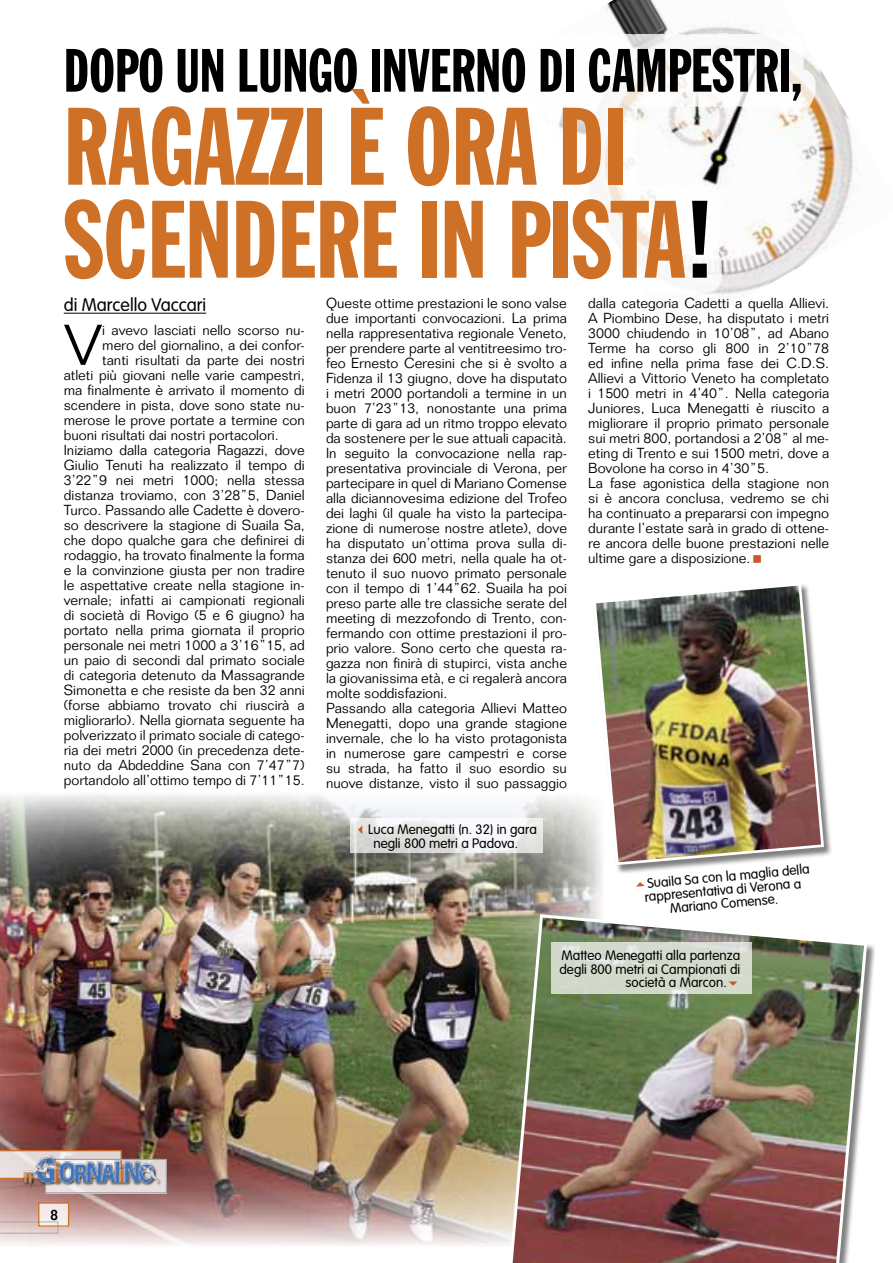
<style>
.page{position:relative;width:893px;height:1263px;background:#fff}
.page>*{position:absolute;margin:0;border:0;box-sizing:border-box;transform-origin:0 0}
.t1{font:108px/93px "Franklin Gothic Extra Cond";color:#cf7027}
.t2{font:60px "Franklin Gothic Extra Cond";color:#000}
.t3{font:300 56.25px "Folio";color:#000}
.t4{font:300 18px "VAG Rounded";color:#000}
.t5{font:500 15px "Folio";color:#000;scale:.9 1}
.t6{font:300 14.25px/15px "Folio";color:#000}
.t7{font:300 13.5px/13.5px "VAG Rounded";color:#000;text-align:center}
.s1{color:#000}
.s2{color:#c95727}
</style>
<div class="page">
<img style="left:0;top:794px;width:602px;height:451px">
<img style="left:606px;top:0;width:254px;height:224px">
<svg style="left:558px;top:18px;width:278px;height:279px"></svg>
<hr style="left:64px;top:313px;width:142px;height:1px;background:#000">
<svg style="left:350px;top:819px;width:193px;height:34px"></svg>
<img style="left:507px;top:913px;width:362px;height:350px">
<svg style="left:551px;top:943px;width:201px;height:51px;background:#d3dacd"></svg>
<div style="left:593px;top:582px;width:239px;height:291px;background:#000;opacity:.5"></div>
<img style="left:592px;top:582px;width:233px;height:285px">
<div style="left:39px;top:1203px;width:30px;height:23px;background:#f3ebeb"></div>
<svg style="left:0;top:1221px;width:59px;height:13px"></svg>
<div style="left:38px;top:1202px;width:31px;height:25px;border:1px solid #cf7027"></div>
<svg style="left:0;top:1150px;width:21px;height:29px"></svg>
<img style="left:21px;top:1150px;width:144px;height:44px">
<img style="left:623px;top:836px;width:198px;height:87px">
<svg style="left:729px;top:981px;width:8px;height:5px"></svg>
<h2 class="t2" style="left:64px;top:39px;width:740px">DOPO UN LUNGO INVERNO DI CAMPESTRI,</h2>
<h1 class="t1" style="left:64px;top:100px;width:651px">RAGAZZI è ORA DI<br>SCENDERE IN PISTA<span class="s1">!</span></h1>
<p class="t4" style="left:64px;top:295px;width:144px">di Marcello Vaccari</p>
<h3 class="t3" style="left:64px;top:311px;width:40px">V</h3>
<p class="t6" style="left:102px;top:322px;width:204px">i avevo lasciati nello scorso nu-</p>
<p class="t6" style="left:326px;top:296px;width:242px">Queste ottime prestazioni le sono valse due importanti convocazioni. La prima nella rappresentativa regionale Veneto, per prendere parte al ventitreesimo tro&shy;feo Ernesto Ceresini che si è svolto a Fidenza il 13 giugno, dove ha disputato i metri 2000 portandoli a termine in un buon 7’23”13, nonostante una prima parte di gara ad un ritmo troppo elevato da sostenere per le sue attuali capacità.<br>In seguito la convocazione nella rap&shy;presentativa provinciale di Verona, per partecipare in quel di Mariano Comense alla diciannovesima edizione del Trofeo dei laghi (il quale ha visto la partecipa&shy;zione di numerose nostre atlete), dove ha disputato un’ottima prova sulla di&shy;stanza dei 600 metri, nella quale ha ot&shy;tenuto il suo nuovo primato personale con il tempo di 1’44”62. Suaila ha poi preso parte alle tre classiche serate del meeting di mezzofondo di Trento, con&shy;fermando con ottime prestazioni il pro&shy;prio valore. Sono certo che questa ra&shy;gazza non finirà di stupirci, vista anche la giovanissima età, e ci regalerà ancora molte soddisfazioni.<br>Passando alla categoria Allievi Matteo Menegatti, dopo una grande stagione invernale, che lo ha visto protagonista in numerose gare campestri e corse su strada, ha fatto il suo esordio su nuove distanze, visto il suo passaggio</p>
<p class="t6" style="left:588px;top:296px;width:242px">dalla categoria Cadetti a quella Allievi.<br>A Piombino Dese, ha disputato i metri 3000 chiudendo in 10’08”, ad Abano Terme ha corso gli 800 in 2’10”78 ed infine nella prima fase dei C.D.S.<br>Allievi a Vittorio Veneto ha completato i 1500 metri in 4’40”. Nella categoria Juniores, Luca Menegatti è riuscito a migliorare il proprio primato personale sui metri 800, portandosi a 2’08” al me&shy;eting di Trento e sui 1500 metri, dove a Bovolone ha corso in 4’30”5.<br>La fase agonistica della stagione non si è ancora conclusa, vedremo se chi ha continuato a prepararsi con impegno durante l’estate sarà in grado di ottene&shy;re ancora delle buone prestazioni nelle ultime gare a disposizione.</p>
<p class="t6" style="left:102px;top:337px;width:204px">mero del giornalino, a dei confor-</p>
<p class="t6" style="left:102px;top:352px;width:204px">tanti risultati da parte dei nostri</p>
<p class="t6" style="left:64px;top:367px;width:242px">atleti più giovani nelle varie campestri,</p>
<p class="t6" style="left:64px;top:382px;width:242px">ma finalmente è arrivato il momento di</p>
<p class="t6" style="left:64px;top:397px;width:242px">scendere in pista, dove sono state nu-</p>
<p class="t6" style="left:64px;top:412px;width:242px">merose le prove portate a termine con</p>
<p class="t6" style="left:64px;top:427px;width:216px">buoni risultati dai nostri portacolori.</p>
<p class="t6" style="left:64px;top:442px;width:242px">Iniziamo dalla categoria Ragazzi, dove</p>
<p class="t6" style="left:64px;top:457px;width:242px">Giulio Tenuti ha realizzato il tempo di</p>
<p class="t6" style="left:64px;top:472px;width:242px">3’22”9 nei metri 1000; nella stessa</p>
<p class="t6" style="left:64px;top:487px;width:242px">distanza troviamo, con 3’28”5, Daniel</p>
<p class="t6" style="left:64px;top:502px;width:242px">Turco. Passando alle Cadette è dovero-</p>
<p class="t6" style="left:64px;top:517px;width:242px">so descrivere la stagione di Suaila Sa,</p>
<p class="t6" style="left:64px;top:532px;width:242px">che dopo qualche gara che definirei di</p>
<p class="t6" style="left:64px;top:547px;width:242px">rodaggio, ha trovato finalmente la forma</p>
<p class="t6" style="left:64px;top:562px;width:242px">e la convinzione giusta per non tradire</p>
<p class="t6" style="left:64px;top:577px;width:242px">le aspettative create nella stagione in-</p>
<p class="t6" style="left:64px;top:592px;width:242px">vernale; infatti ai campionati regionali</p>
<p class="t6" style="left:64px;top:607px;width:242px">di società di Rovigo (5 e 6 giugno) ha</p>
<p class="t6" style="left:64px;top:622px;width:242px">portato nella prima giornata il proprio</p>
<p class="t6" style="left:64px;top:637px;width:242px">personale nei metri 1000 a 3’16”15, ad</p>
<p class="t6" style="left:64px;top:652px;width:242px">un paio di secondi dal primato sociale</p>
<p class="t6" style="left:64px;top:667px;width:242px">di categoria detenuto da Massagrande</p>
<p class="t6" style="left:64px;top:682px;width:242px">Simonetta e che resiste da ben 32 anni</p>
<p class="t6" style="left:64px;top:698px;width:242px">(forse abbiamo trovato chi riuscirà a</p>
<p class="t6" style="left:64px;top:713px;width:242px">migliorarlo). Nella giornata seguente ha</p>
<p class="t6" style="left:64px;top:728px;width:242px">polverizzato il primato sociale di catego-</p>
<p class="t6" style="left:64px;top:743px;width:242px">ria dei metri 2000 (in precedenza dete-</p>
<p class="t6" style="left:64px;top:758px;width:242px">nuto da Abdeddine Sana con 7’47”7)</p>
<p class="t6" style="left:64px;top:773px;width:242px">portandolo all’ottimo tempo di 7’11”15.</p>
<p class="t5" style="left:51px;top:1205px;width:10px">8</p>
<p class="t7" style="left:355px;top:823px;width:184px"><span class="s2">✓</span>Luca Menegatti (n. 32) in gara negli 800 metri a Padova.</p>
<p class="t7" style="left:647px;top:876px;width:164px;rotate:-5deg">Suaila Sa con la maglia della</p>
<p class="t7" style="left:644px;top:890px;width:159px;rotate:-5deg">rappresentativa di Verona a</p>
<p class="t7" style="left:669px;top:901px;width:110px;rotate:-5deg">Mariano Comense.</p>
<p class="t7" style="left:562px;top:949px;width:180px">Matteo Menegatti alla partenza</p>
<p class="t7" style="left:559px;top:962px;width:182px">degli 800 metri ai Campionati di</p>
<p class="t7" style="left:625px;top:976px;width:103px">società a Marcon.</p>
</div>
